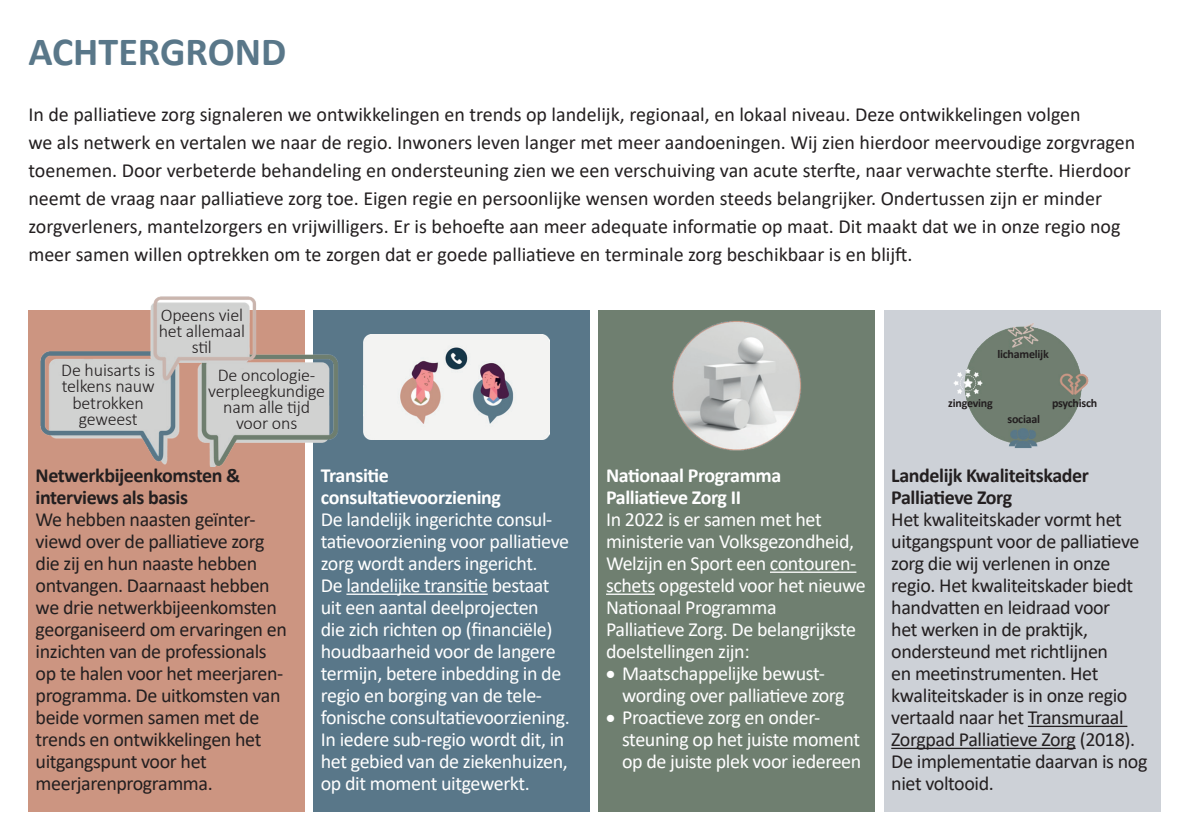
<style>
.page{position:relative;width:1191px;height:840px;background:#fff}
.page>*{position:absolute;margin:0;border:0;box-sizing:border-box;transform-origin:0 0}
.t1{font:700 40px "Calibri";color:#597789}
.t2{font:20px/28px "Calibri";color:#231f20}
.t3{font:20px/22px "Calibri";letter-spacing:-.02em;color:#fff}
.t4{font:20px/22px "Calibri";letter-spacing:-.02em;color:#231f20}
.t5{font:700 20px/22px "Calibri";letter-spacing:-.02em;color:#231f20}
.t6{font:700 20px/22px "Calibri";letter-spacing:-.02em;color:#fff}
.t7{font:300 18px/16px "Calibri";letter-spacing:-.01em;color:#231f20;text-align:center}
.t8{font:700 12px "Calibri";letter-spacing:-.02em;color:#231f20}
</style>
<div class="page">
<div style="left:313px;top:310px;width:276px;height:501px;background:#597789"></div>
<hr style="left:346px;top:593px;width:142px;height:1px;background:#fff">
<img style="left:363px;top:334px;width:187px;height:105px">
<div style="left:599px;top:310px;width:275px;height:501px;background:#6f7f70"></div>
<hr style="left:770px;top:571px;width:86px;height:1px;background:#fff">
<hr style="left:606px;top:593px;width:49px;height:1px;background:#fff">
<img style="left:672px;top:321px;width:129px;height:130px">
<div style="left:884px;top:310px;width:276px;height:501px;background:#cdd1d7"></div>
<hr style="left:1027px;top:725px;width:100px;height:1px;background:#231f20">
<hr style="left:891px;top:747px;width:184px;height:1px;background:#231f20">
<img style="left:953px;top:323px;width:136px;height:125px">
<div style="left:28px;top:310px;width:276px;height:501px;background:#cc9581"></div>
<img style="left:40px;top:296px;width:298px;height:170px">
<h1 class="t1" style="left:28px;top:23px;width:259px">ACHTERGROND</h1>
<p class="t2" style="left:28px;top:100px;width:1108px">In de palliatieve zorg signaleren we ontwikkelingen en trends op landelijk, regionaal, en lokaal niveau. Deze ontwikkelingen volgen<br>we als netwerk en vertalen we naar de regio. Inwoners leven langer met meer aandoeningen. Wij zien hierdoor meervoudige zorgvragen toenemen. Door verbeterde behandeling en ondersteuning zien we een verschuiving van acute sterfte, naar verwachte sterfte. Hierdoor neemt de vraag naar palliatieve zorg toe. Eigen regie en persoonlijke wensen worden steeds belangrijker. Ondertussen zijn er minder zorgverleners, mantelzorgers en vrijwilligers. Er is behoefte aan meer adequate informatie op maat. Dit maakt dat we in onze regio nog meer samen willen optrekken om te zorgen dat er goede palliatieve en terminale zorg beschikbaar is en blijft.</p>
<p class="t7" style="left:159px;top:306px;width:88px">Opeens viel het allemaal stil</p>
<p class="t7" style="left:208px;top:366px;width:118px">De oncologie&shy;verpleegkundige nam alle tijd voor ons</p>
<p class="t7" style="left:61px;top:362px;width:95px">De huisarts is telkens nauw betrokken geweest</p>
<p class="t5" style="left:36px;top:463px;width:206px">Netwerkbijeenkomsten &amp; interviews als basis</p>
<p class="t4" style="left:36px;top:507px;width:253px">We hebben naasten geïnter&shy;viewd over de palliatieve zorg die zij en hun naaste hebben ontvangen. Daarnaast hebben we drie netwerkbijeenkomsten georganiseerd om ervaringen en inzichten van de professionals op te halen voor het meerjaren&shy;programma. De uitkomsten van beide vormen samen met de trends en ontwikkelingen het uitgangspunt voor het meerjarenprogramma.</p>
<p class="t6" style="left:321px;top:463px;width:182px">Transitie consultatievoorziening</p>
<p class="t3" style="left:321px;top:507px;width:251px">De landelijk ingerichte consul&shy;tatievoorziening voor palliatieve zorg wordt anders ingericht.<br>De landelijke transitie bestaat uit een aantal deelprojecten<br>die zich richten op (financiële) houdbaarheid voor de langere termijn, betere inbedding in de regio en borging van de tele&shy;fonische consultatievoorziening.<br>In iedere sub-regio wordt dit, in het gebied van de ziekenhuizen, op dit moment uitgewerkt.</p>
<p class="t6" style="left:606px;top:463px;width:177px">Nationaal Programma<br>Palliatieve Zorg II</p>
<p class="t3" style="left:606px;top:507px;width:217px">In 2022 is er samen met het</p>
<p class="t3" style="left:606px;top:529px;width:249px">ministerie van Volksgezondheid,</p>
<p class="t3" style="left:606px;top:551px;width:252px">Welzijn en Sport een contouren-</p>
<p class="t3" style="left:606px;top:573px;width:261px">schets opgesteld voor het nieuwe</p>
<p class="t3" style="left:606px;top:595px;width:172px">Nationaal Programma</p>
<p class="t3" style="left:606px;top:617px;width:252px">Palliatieve Zorg. De belangrijkste</p>
<p class="t3" style="left:606px;top:639px;width:145px">doelstellingen zijn:</p>
<p class="t3" style="left:622px;top:661px;width:204px">Maatschappelijke bewust-</p>
<p class="t3" style="left:622px;top:683px;width:224px">wording over palliatieve zorg</p>
<p class="t3" style="left:622px;top:705px;width:200px">Proactieve zorg en onder-</p>
<p class="t3" style="left:622px;top:727px;width:239px">steuning op het juiste moment</p>
<p class="t3" style="left:622px;top:749px;width:241px">op de juiste plek voor iedereen</p>
<p class="t8" style="left:997px;top:345px;width:53px">lichamelijk</p>
<p class="t8" style="left:948px;top:395px;width:46px">zingeving</p>
<p class="t8" style="left:1007px;top:411px;width:34px">sociaal</p>
<p class="t8" style="left:1052px;top:394px;width:47px">psychisch</p>
<p class="t5" style="left:891px;top:463px;width:199px">Landelijk Kwaliteitskader<br>Palliatieve Zorg</p>
<p class="t4" style="left:891px;top:507px;width:258px">Het kwaliteitskader vormt het uitgangspunt voor de palliatieve zorg die wij verlenen in onze regio. Het kwaliteitskader biedt handvatten en leidraad voor<br>het werken in de praktijk, ondersteund met richtlijnen<br>en meetinstrumenten. Het kwaliteitskader is in onze regio vertaald naar het Transmuraal<br>Zorgpad Palliatieve Zorg (2018).<br>De implementatie daarvan is nog niet voltooid.</p>
</div>
